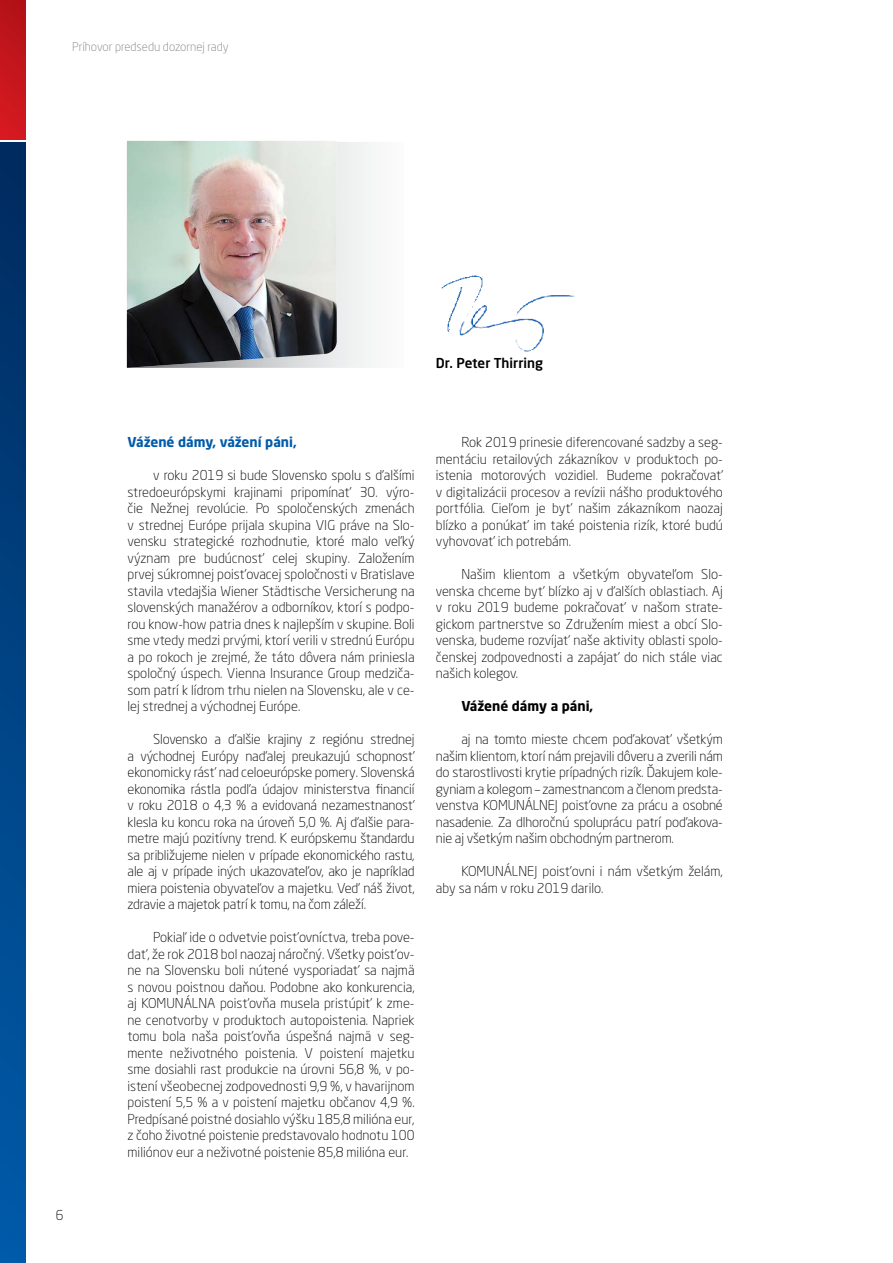
<style>
.page{position:relative;width:893px;height:1263px;background:#fff}
.page>*{position:absolute;margin:0;border:0;box-sizing:border-box;transform-origin:0 0}
.Text_SK{font:300 13.5px/16.5px "Neo Sans W1 G";color:#000;text-align:justify}
.Nadpis_SK{font:700 13.5px "Neo Sans W1 G";color:#005baa}
.Text_SK-2{font:700 13.5px "Neo Sans W1 G";color:#000}
.t1{font:500 13.5px "Neo Sans W1 G";color:#000}
.t2{font:300 12px "Neo Sans W1 G";color:#808285}
</style>
<div class="page">
<div style="left:0;top:0;width:26px;height:139px;background:linear-gradient(to bottom,#b21217,#d71921)"></div>
<div style="left:0;top:142px;width:26px;height:1121px;background:linear-gradient(to bottom,#002b5f,#005baa)"></div>
<img style="left:441px;top:275px;width:134px;height:77px">
<div style="left:128px;top:142px;width:276px;height:226px;background:#f4f5f5"></div>
<img style="left:127px;top:141px;width:210px;height:227px">
<p class="t2" style="left:72px;top:39px;width:158px">Príhovor predsedu dozornej rady</p>
<p class="Text_SK" style="left:56px;top:1207px;width:9px">6</p>
<p class="t1" style="left:436px;top:354px;width:109px">Dr. Peter Thirring</p>
<p class="Nadpis_SK" style="left:128px;top:434px;width:171px">Vážené dámy, vážení páni,</p>
<p class="Text_SK" style="left:128px;top:467px;width:289px;text-indent:26px">v roku 2019 si bude Slovensko spolu s ďalšími stredoeurópskymi krajinami pripomínať 30. výro&shy;čie Nežnej revolúcie. Po spoločenských zmenách v strednej Európe prijala skupina VIG práve na Slo&shy;vensku strategické rozhodnutie, ktoré malo veľký význam pre budúcnosť celej skupiny. Založením prvej súkromnej poisťovacej spoločnosti v Bratislave stavila vtedajšia Wiener Städtische Versicherung na slovenských manažérov a odborníkov, ktorí s podpo&shy;rou know-how patria dnes k najlepším v skupine. Boli sme vtedy medzi prvými, ktorí verili v strednú Európu a po rokoch je zrejmé, že táto dôvera nám priniesla spoločný úspech. Vienna Insurance Group medziča&shy;som patrí k lídrom trhu nielen na Slovensku, ale v ce&shy;lej strednej a východnej Európe.</p>
<p class="Text_SK" style="left:128px;top:731px;width:289px;text-indent:26px">Slovensko a ďalšie krajiny z regiónu strednej a východnej Európy naďalej preukazujú schopnosť ekonomicky rásť nad celoeurópske pomery. Slovenská ekonomika rástla podľa údajov ministerstva financií v roku 2018 o 4,3 % a evidovaná nezamestnanosť klesla ku koncu roka na úroveň 5,0 %. Aj ďalšie para&shy;metre majú pozitívny trend. K európskemu štandardu sa približujeme nielen v prípade ekonomického rastu, ale aj v prípade iných ukazovateľov, ako je napríklad miera poistenia obyvateľov a majetku. Veď náš život, zdravie a majetok patrí k tomu, na čom záleží.</p>
<p class="Text_SK" style="left:128px;top:929px;width:289px;text-indent:26px">Pokiaľ ide o odvetvie poisťovníctva, treba pove&shy;dať, že rok 2018 bol naozaj náročný. Všetky poisťov&shy;ne na Slovensku boli nútené vysporiadať sa najmä s novou poistnou daňou. Podobne ako konkurencia, aj KOMUNÁLNA poisťovňa musela pristúpiť k zme&shy;ne cenotvorby v produktoch autopoistenia. Napriek tomu bola naša poisťovňa úspešná najmä v seg&shy;mente neživotného poistenia. V poistení majetku sme dosiahli rast produkcie na úrovni 56,8 %, v po&shy;istení všeobecnej zodpovednosti 9,9 %, v havarijnom poistení 5,5 % a v poistení majetku občanov 4,9 %.<br>Predpísané poistné dosiahlo výšku 185,8 milióna eur, z čoho životné poistenie predstavovalo hodnotu 100 miliónov eur a neživotné poistenie 85,8 milióna eur.</p>
<p class="Text_SK" style="left:436px;top:434px;width:289px;text-indent:26px">Rok 2019 prinesie diferencované sadzby a seg&shy;mentáciu retailových zákazníkov v produktoch po&shy;istenia motorových vozidiel. Budeme pokračovať v digitalizácii procesov a revízii nášho produktového portfólia. Cieľom je byť našim zákazníkom naozaj blízko a ponúkať im také poistenia rizík, ktoré budú vyhovovať ich potrebám.</p>
<p class="Text_SK" style="left:436px;top:566px;width:289px;text-indent:26px">Našim klientom a všetkým obyvateľom Slo&shy;venska chceme byť blízko aj v ďalších oblastiach. Aj v roku 2019 budeme pokračovať v našom strate&shy;gickom partnerstve so Združením miest a obcí Slo&shy;venska, budeme rozvíjať naše aktivity oblasti spolo&shy;čenskej zodpovednosti a zapájať do nich stále viac našich kolegov.</p>
<p class="Text_SK-2" style="left:461px;top:698px;width:133px">Vážené dámy a páni,</p>
<p class="Text_SK" style="left:436px;top:731px;width:289px;text-indent:26px">aj na tomto mieste chcem poďakovať všetkým našim klientom, ktorí nám prejavili dôveru a zverili nám do starostlivosti krytie prípadných rizík. Ďakujem kole&shy;gyniam a kolegom – zamestnancom a členom predsta&shy;venstva KOMUNÁLNEJ poisťovne za prácu a osobné nasadenie. Za dlhoročnú spoluprácu patrí poďakova&shy;nie aj všetkým našim obchodným partnerom.</p>
<p class="Text_SK" style="left:436px;top:863px;width:288px;text-indent:26px">KOMUNÁLNEJ poisťovni i nám všetkým želám, aby sa nám v roku 2019 darilo.</p>
</div>
